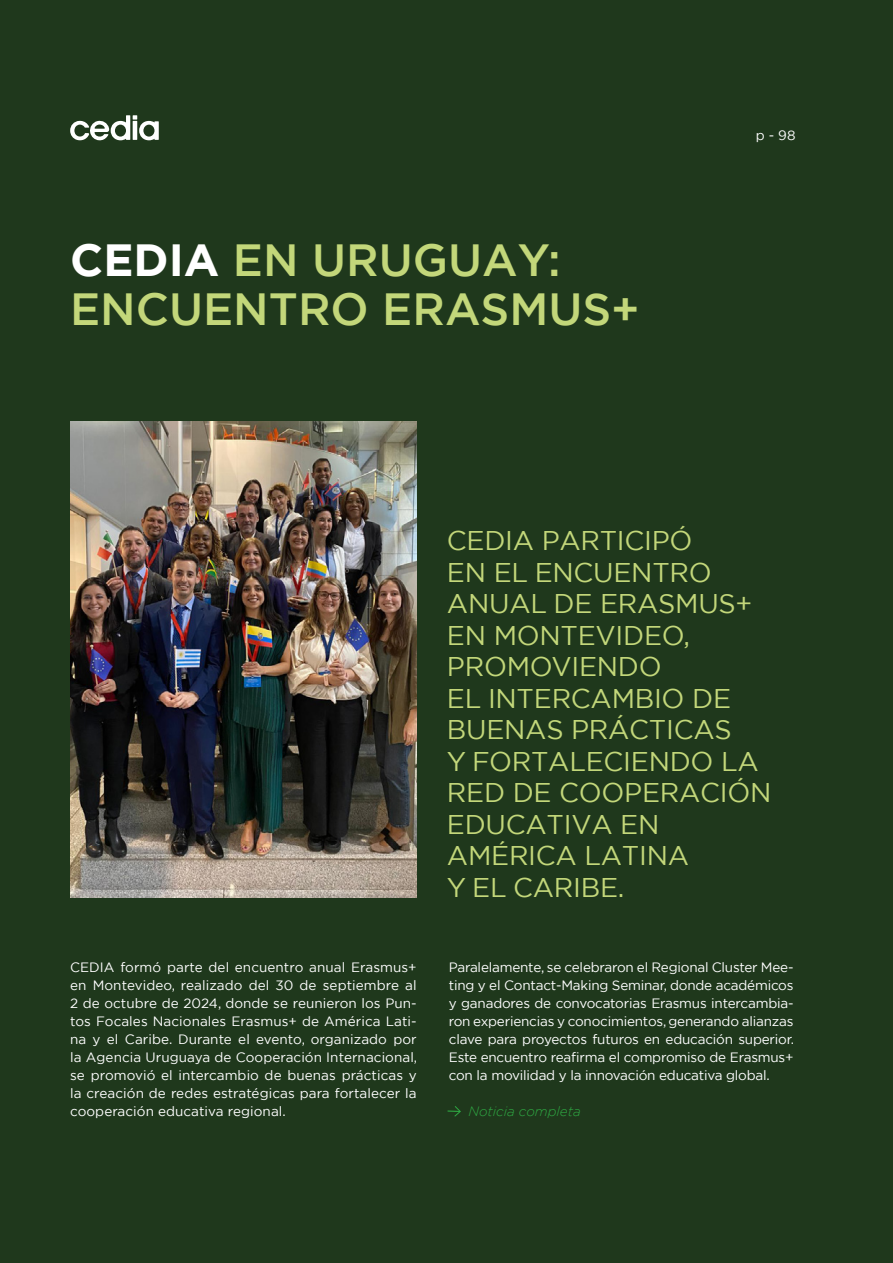
<style>
.page{position:relative;width:893px;height:1263px;background:#1f381c}
.page>*{position:absolute;margin:0;border:0;box-sizing:border-box;transform-origin:0 0}
.t1{font:500 45px/49.5px "Gotham";color:#c3d77a}
.t2{font:27px/31.5px "Gotham";letter-spacing:-.01em;color:#c3d77a}
.t3{font:13.5px/18px "Gotham";letter-spacing:-.015em;color:#fff;text-align:justify}
.t4{font:italic 300 13.5px "Gotham";color:#2ea742}
.s1{font-weight:700;color:#fff}
</style>
<div class="page">
<svg style="left:70px;top:115px;width:89px;height:25px"></svg>
<hr style="left:133px;top:121px;width:4px;height:19px;background:#fff">
<img style="left:70px;top:421px;width:347px;height:477px">
<svg style="left:448px;top:1106px;width:13px;height:11px"></svg>
<h1 class="t1" style="left:70px;top:234px;width:571px"><span class="s1">CEDIA</span> EN URUGUAY:<br>ENCUENTRO ERASMUS+</h1>
<p class="t3" style="left:756px;top:126px;width:41px">p - 98</p>
<h2 class="t2" style="left:447px;top:524px;width:326px">CEDIA PARTICIPÓ<br>EN EL ENCUENTRO<br>ANUAL DE ERASMUS+<br>EN MONTEVIDEO,<br>PROMOVIENDO<br>EL INTERCAMBIO DE<br>BUENAS PRÁCTICAS<br>Y FORTALECIENDO LA<br>RED DE COOPERACIÓN<br>EDUCATIVA EN<br>AMÉRICA LATINA<br>Y EL CARIBE.</h2>
<p class="t3" style="left:70px;top:958px;width:349px">CEDIA formó parte del encuentro anual Erasmus+ en Montevideo, realizado del 30 de septiembre al 2 de octubre de 2024, donde se reunieron los Pun&shy;tos Focales Nacionales Erasmus+ de América Lati&shy;na y el Caribe. Durante el evento, organizado por la Agencia Uruguaya de Cooperación Internacional, se promovió el intercambio de buenas prácticas y la creación de redes estratégicas para fortalecer la cooperación educativa regional.</p>
<p class="t3" style="left:449px;top:958px;width:347px">Paralelamente, se celebraron el Regional Cluster Mee&shy;ting y el Contact-Making Seminar, donde académicos y ganadores de convocatorias Erasmus intercambia&shy;ron experiencias y conocimientos, generando alianzas clave para proyectos futuros en educación superior.<br>Este encuentro reafirma el compromiso de Erasmus+ con la movilidad y la innovación educativa global.</p>
<p class="t4" style="left:468px;top:1103px;width:114px">Noticia completa</p>
</div>
